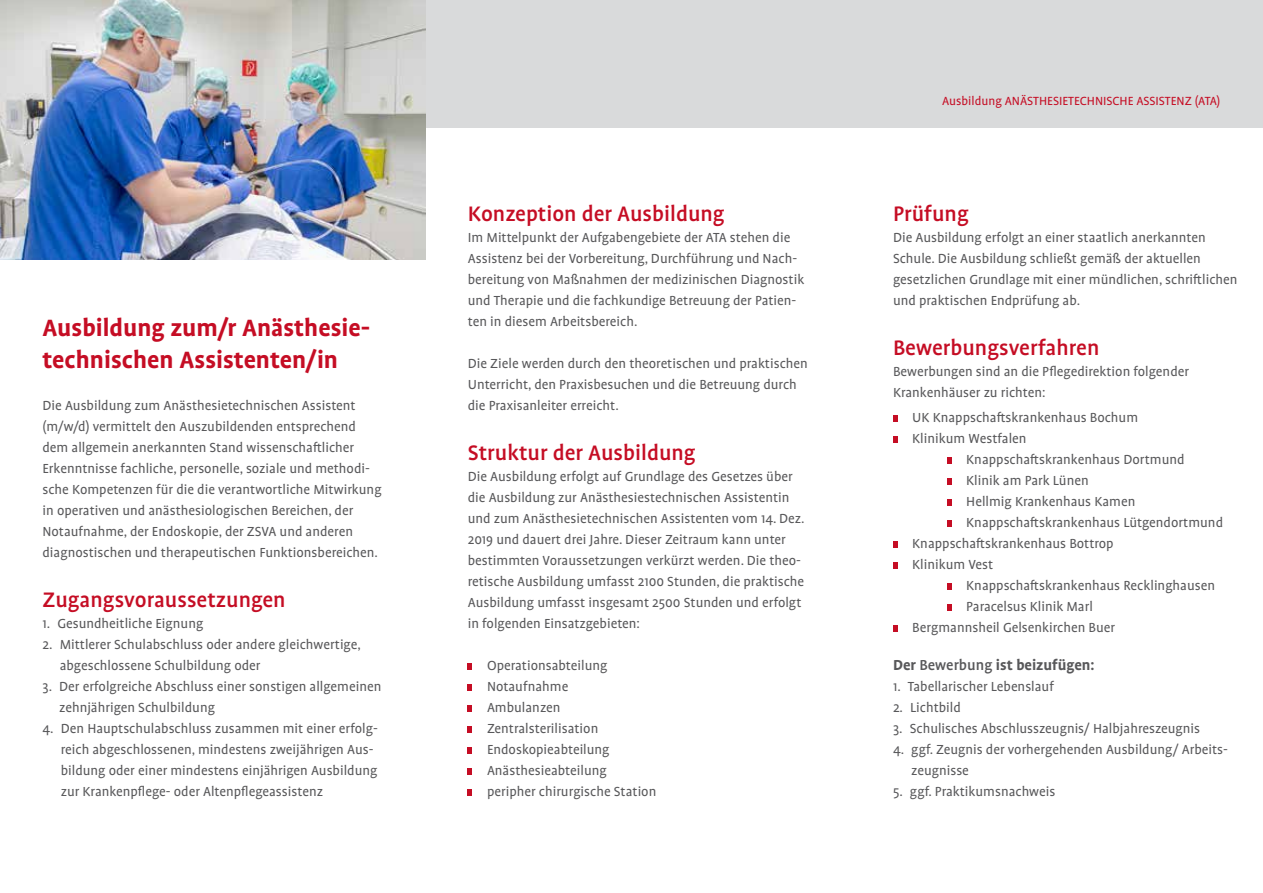
<style>
.page{position:relative;width:1263px;height:893px;background:#fff}
.page>*{position:absolute;margin:0;border:0;box-sizing:border-box;transform-origin:0 0}
.t1{font:700 27px/32.4px "Profile OT";color:#c50d24}
.t2{font:500 24px "Profile OT";color:#c50d24}
.t3{font:700 16.5px "Profile OT";color:#58585a}
.t4{font:15px/21px "Profile OT";color:#58585a}
.t5{font:13.5px "Profile OT";color:#c50d24}
.s1{font-weight:500}
</style>
<div class="page">
<div style="left:0;top:0;width:1263px;height:128px;background:#d9dadb"></div>
<svg style="left:468px;top:664px;width:4px;height:6px"></svg>
<svg style="left:468px;top:685px;width:4px;height:6px"></svg>
<svg style="left:468px;top:706px;width:4px;height:6px"></svg>
<svg style="left:468px;top:727px;width:4px;height:6px"></svg>
<svg style="left:468px;top:748px;width:4px;height:6px"></svg>
<svg style="left:468px;top:769px;width:4px;height:6px"></svg>
<svg style="left:468px;top:790px;width:4px;height:6px"></svg>
<svg style="left:893px;top:416px;width:4px;height:6px"></svg>
<svg style="left:893px;top:437px;width:4px;height:6px"></svg>
<svg style="left:947px;top:458px;width:4px;height:6px"></svg>
<svg style="left:947px;top:479px;width:4px;height:6px"></svg>
<svg style="left:947px;top:500px;width:4px;height:6px"></svg>
<svg style="left:947px;top:521px;width:4px;height:6px"></svg>
<svg style="left:893px;top:542px;width:4px;height:6px"></svg>
<svg style="left:893px;top:563px;width:4px;height:6px"></svg>
<svg style="left:947px;top:584px;width:4px;height:6px"></svg>
<svg style="left:947px;top:605px;width:4px;height:6px"></svg>
<svg style="left:893px;top:626px;width:4px;height:6px"></svg>
<img style="left:0;top:0;width:425px;height:259px">
<h1 class="t1" style="left:43px;top:313px;width:329px">Ausbildung zum/r Anästhesie&shy;technischen Assistenten/in</h1>
<p class="t4" style="left:43px;top:396px;width:341px">Die Ausbildung zum Anästhesietechnischen Assistent (m/w/d) vermittelt den Auszubildenden entsprechend dem allgemein anerkannten Stand wissenschaftlicher Erkenntnisse fachliche, personelle, soziale und methodi&shy;sche Kompetenzen für die die verantwortliche Mitwirkung in operativen und anästhesiologischen Bereichen, der Notaufnahme, der Endoskopie, der ZSVA und anderen diagnostischen und therapeutischen Funktionsbereichen.</p>
<h2 class="t2" style="left:43px;top:587px;width:245px">Zugangsvoraussetzungen</h2>
<p class="t4" style="left:43px;top:614px;width:162px">1. Gesundheitliche Eignung</p>
<p class="t4" style="left:60px;top:635px;width:303px;text-indent:-17px">2. Mittlerer Schulabschluss oder andere gleichwertige, abgeschlossene Schulbildung oder</p>
<p class="t4" style="left:59px;top:677px;width:324px;text-indent:-17px">3. Der erfolgreiche Abschluss einer sonstigen allgemeinen zehnjährigen Schulbildung</p>
<p class="t4" style="left:61px;top:719px;width:319px;text-indent:-18px">4. Den Hauptschulabschluss zusammen mit einer erfolg&shy;reich abgeschlossenen, mindestens zweijährigen Aus&shy;bildung oder einer mindestens einjährigen Ausbildung zur Krankenpflege- oder Altenpflegeassistenz</p>
<h2 class="t2" style="left:468px;top:201px;width:258px">Konzeption der Ausbildung</h2>
<p class="t4" style="left:468px;top:228px;width:338px">Im Mittelpunkt der Aufgabengebiete der ATA stehen die Assistenz bei der Vorbereitung, Durchführung und Nach&shy;bereitung von Maßnahmen der medizinischen Diagnostik und Therapie und die fachkundige Betreuung der Patien&shy;ten in diesem Arbeitsbereich.</p>
<p class="t4" style="left:468px;top:354px;width:342px">Die Ziele werden durch den theoretischen und praktischen<br>Unterricht, den Praxisbesuchen und die Betreuung durch die Praxisanleiter erreicht.</p>
<h2 class="t2" style="left:468px;top:440px;width:229px">Struktur der Ausbildung</h2>
<p class="t4" style="left:468px;top:467px;width:338px">Die Ausbildung erfolgt auf Grundlage des Gesetzes über die Ausbildung zur Anästhesiestechnischen Assistentin und zum Anästhesietechnischen Assistenten vom 14. Dez.<br>2019 und dauert drei Jahre. Dieser Zeitraum kann unter bestimmten Voraussetzungen verkürzt werden. Die theo&shy;retische Ausbildung umfasst 2100 Stunden, die praktische Ausbildung umfasst insgesamt 2500 Stunden und erfolgt in folgenden Einsatzgebieten:</p>
<p class="t4" style="left:487px;top:656px;width:171px">Operationsabteilung<br>Notaufnahme<br>Ambulanzen<br>Zentralsterilisation<br>Endoskopieabteilung<br>Anästhesieabteilung peripher chirurgische Station</p>
<p class="t5" style="left:942px;top:94px;width:280px">Ausbildung ANÄSTHESIETECHNISCHE ASSISTENZ (ATA)</p>
<h2 class="t2" style="left:893px;top:201px;width:77px">Prüfung</h2>
<p class="t4" style="left:893px;top:228px;width:346px">Die Ausbildung erfolgt an einer staatlich anerkannten Schule. Die Ausbildung schließt gemäß der aktuellen gesetzlichen Grundlage mit einer mündlichen, schriftlichen und praktischen Endprüfung ab.</p>
<h2 class="t2" style="left:893px;top:335px;width:208px">Bewerbungsverfahren</h2>
<p class="t4" style="left:893px;top:362px;width:298px">Bewerbungen sind an die Pflegedirektion folgender<br>Krankenhäuser zu richten:</p>
<p class="t4" style="left:912px;top:408px;width:227px">UK Knappschaftskrankenhaus Bochum<br>Klinikum Westfalen</p>
<p class="t4" style="left:966px;top:450px;width:220px">Knappschaftskrankenhaus Dortmund</p>
<p class="t4" style="left:966px;top:471px;width:124px">Klinik am Park Lünen</p>
<p class="t4" style="left:966px;top:492px;width:171px">Hellmig Krankenhaus Kamen</p>
<p class="t4" style="left:966px;top:513px;width:258px">Knappschaftskrankenhaus Lütgendortmund</p>
<p class="t4" style="left:912px;top:534px;width:203px">Knappschaftskrankenhaus Bottrop</p>
<p class="t4" style="left:912px;top:555px;width:83px">Klinikum Vest</p>
<p class="t4" style="left:966px;top:576px;width:250px">Knappschaftskrankenhaus Recklinghausen</p>
<p class="t4" style="left:966px;top:597px;width:128px">Paracelsus Klinik Marl</p>
<p class="t4" style="left:912px;top:618px;width:204px">Bergmannsheil Gelsenkirchen Buer</p>
<p class="t3" style="left:893px;top:656px;width:203px">Der <span class="s1">Bewerbung</span> ist beizufügen:</p>
<p class="t4" style="left:893px;top:677px;width:162px">1. Tabellarischer Lebenslauf</p>
<p class="t4" style="left:893px;top:698px;width:69px">2. Lichtbild</p>
<p class="t4" style="left:893px;top:719px;width:309px">3. Schulisches Abschlusszeugnis/ Halbjahreszeugnis</p>
<p class="t4" style="left:911px;top:740px;width:318px;text-indent:-18px">4. ggf. Zeugnis der vorhergehenden Ausbildung/ Arbeits&shy;zeugnisse</p>
<p class="t4" style="left:893px;top:782px;width:164px">5. ggf. Praktikumsnachweis</p>
</div>
